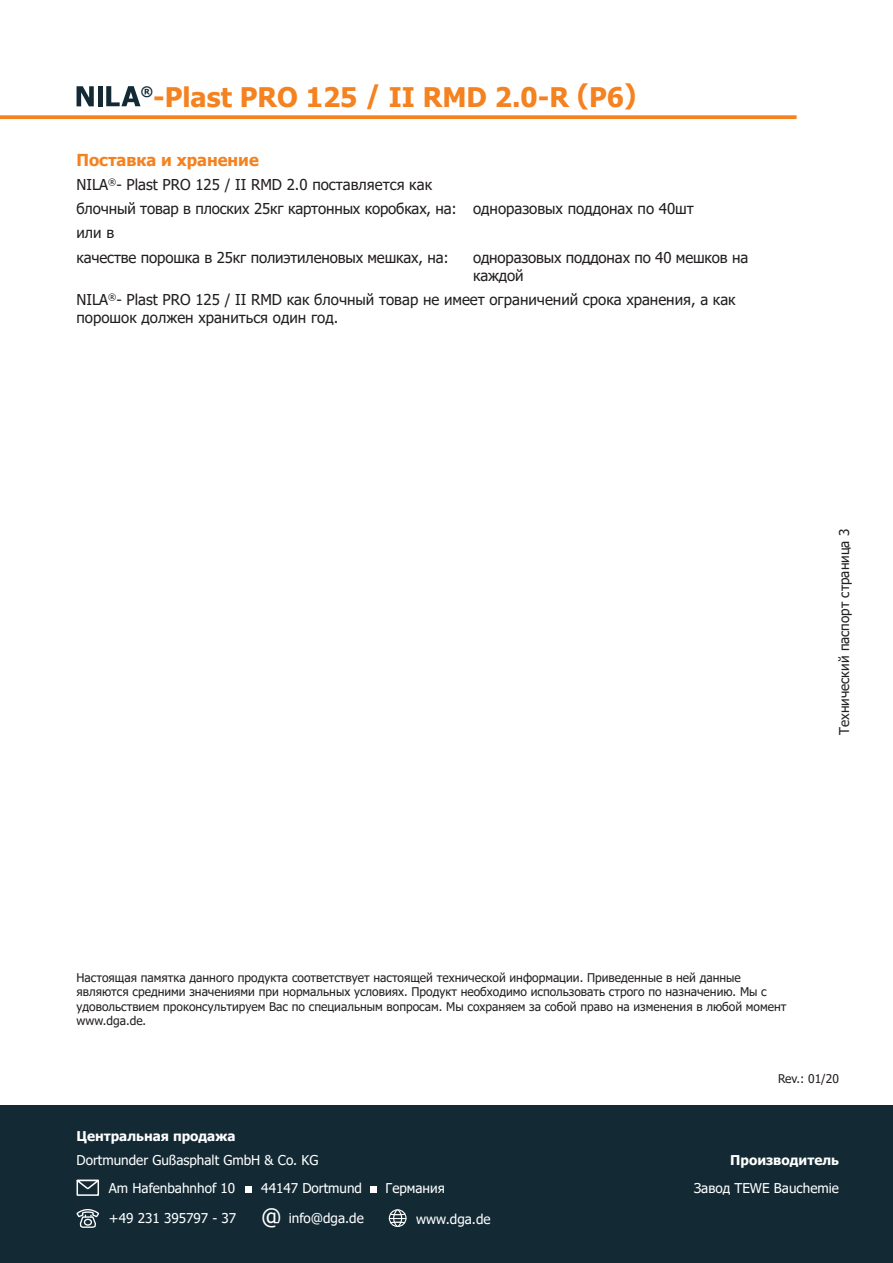
<style>
.page{position:relative;width:893px;height:1263px;background:#fff}
.page>*{position:absolute;margin:0;border:0;box-sizing:border-box;transform-origin:0 0}
.t1{font:700 27px "Tahoma";color:#f58220}
.t2{font:700 16.5px "Tahoma";color:#f58220}
.t3{font:15px/24.3px "Tahoma";color:#231f20}
.t4{font:13.5px/28.2px "Tahoma";color:#fff}
.t5{font:700 13.5px "Tahoma";color:#fff}
.t6{font:13.5px "Tahoma";color:#231f20}
.t7{font:700 13.2px "Tahoma";color:#132a35}
.t8{font:12px/14.4px "Tahoma";color:#231f20}
.s1{font-size:22.5px}
</style>
<div class="page">
<svg style="left:0;top:115px;width:797px;height:4px;background:#f58b31"></svg>
<hr style="left:98px;top:86px;width:4px;height:20px;background:#132a35">
<svg style="left:77px;top:86px;width:17px;height:20px"></svg>
<svg style="left:106px;top:86px;width:34px;height:20px"></svg>
<div style="left:0;top:1106px;width:893px;height:157px;background:#132a35"></div>
<svg style="left:77px;top:1180px;width:22px;height:16px"></svg>
<div style="left:245px;top:1186px;width:6px;height:7px;background:#fff"></div>
<svg style="left:77px;top:1209px;width:22px;height:19px"></svg>
<div style="left:371px;top:1186px;width:6px;height:7px;background:#fff"></div>
<div style="left:389px;top:1209px;width:17px;height:18px;border:1px solid #fff;border-radius:50%"></div>
<div style="left:393px;top:1209px;width:9px;height:18px;border:1px solid #fff;border-radius:50%"></div>
<svg style="left:389px;top:1212px;width:17px;height:12px"></svg>
<h1 class="t1" style="left:153px;top:78px;width:485px">-Plast PRO 125 / II RMD 2.0-R (P6)</h1>
<p class="t7" style="left:141px;top:83px;width:14px">®</p>
<h2 class="t2" style="left:77px;top:148px;width:184px">Поставка и хранение</h2>
<p class="t3" style="left:77px;top:173px;width:619px">NILA<sup>®</sup>- Plast PRO 125 / II RMD 2.0 поставляется как<br>блочный товар в плоских 25кг картонных коробках, на: одноразовых поддонах по 40шт или в<br>качестве порошка в 25кг полиэтиленовых мешках, на:</p>
<p class="t3" style="left:473px;top:249px;width:277px;line-height:18px">одноразовых поддонах по 40 мешков на каждой</p>
<p class="t3" style="left:77px;top:291px;width:661px;line-height:18px">NILA<sup>®</sup>- Plast PRO 125 / II RMD как блочный товар не имеет ограничений срока хранения, а как порошок должен храниться один год.</p>
<p class="t6" style="left:835px;top:735px;width:208px;rotate:-90deg">Технический паспорт страница 3</p>
<p class="t8" style="left:77px;top:971px;width:711px">Настоящая памятка данного продукта соответствует настоящей технической информации. Приведенные в ней данные являются средними значениями при нормальных условиях. Продукт необходимо использовать строго по назначению. Мы с удовольствием проконсультируем Вас по специальным вопросам. Мы сохраняем за собой право на изменения в любой момент www.dga.de.</p>
<p class="t5" style="left:77px;top:1127px;width:160px">Центральная продажа</p>
<p class="t4" style="left:109px;top:1146px;width:211px;text-indent:-32px">Dortmunder Gußasphalt GmbH &amp; Co. KG<br>Am Hafenbahnhof 10</p>
<p class="t4" style="left:261px;top:1175px;width:102px">44147 Dortmund</p>
<p class="t4" style="left:109px;top:1205px;width:256px">+49 231 395797 - 37 <span class="s1">@</span> info@dga.de</p>
<p class="t4" style="left:385px;top:1175px;width:61px">Германия</p>
<p class="t4" style="left:416px;top:1205px;width:76px">www.dga.de</p>
<p class="t8" style="left:778px;top:1072px;width:62px">Rev.: 01/20</p>
<p class="t5" style="left:730px;top:1150px;width:110px">Производитель</p>
<p class="t4" style="left:694px;top:1175px;width:146px">Завод TEWE Bauchemie</p>
</div>
